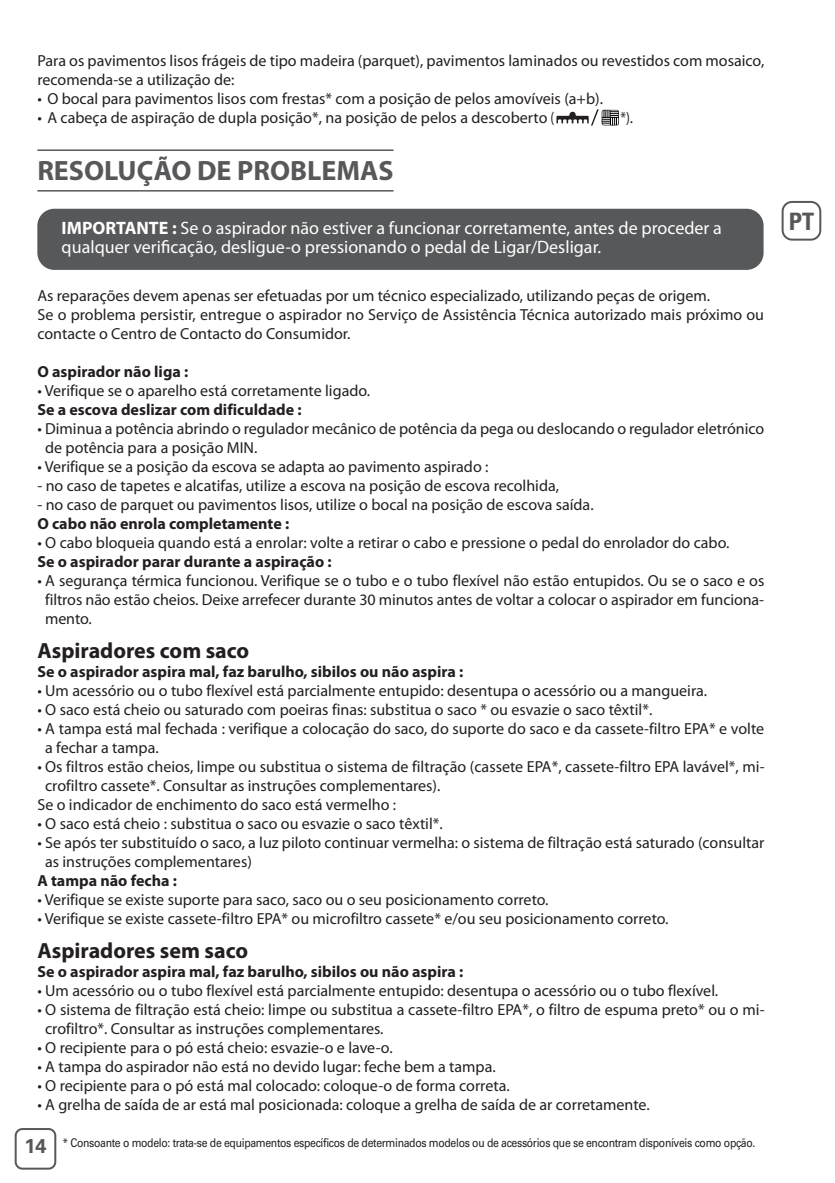
<style>
.page{position:relative;width:835px;height:1183px;background:#fff}
.page>*{position:absolute;margin:0;border:0;box-sizing:border-box;transform-origin:0 0}
.t1{font:700 28px "Myriad Pro";color:#57585a}
.t2{font:700 condensed 24px "Univers";color:#57585a}
.t3{font:700 22px "Myriad Pro";color:#231f20}
.t4{font:700 20px "Univers";color:#57585a}
.t5{font:18px/19px "Myriad Pro";color:#fff}
.t6{font:16px/19px "Myriad Pro";color:#231f20}
.t7{font:700 16px "Myriad Pro";color:#231f20}
.t8{font:16px "Myriad Pro";color:#231f20;scale:.85 1}
.t9{font:12px "Univers";letter-spacing:-.03em;color:#231f20;scale:.87 1}
.s1{font-weight:700}
</style>
<div class="page">
<svg style="left:15px;top:1128px;width:41px;height:41px"></svg>
<hr style="left:37px;top:149px;width:356px;height:2px;background:#57585a">
<hr style="left:37px;top:190px;width:356px;height:2px;background:#57585a">
<svg style="left:556px;top:109px;width:63px;height:17px"></svg>
<div style="left:37px;top:209px;width:726px;height:61px;background:#57585a;border-radius:17px"></div>
<svg style="left:781px;top:201px;width:40px;height:40px"></svg>
<p class="t6" style="left:37px;top:53px;width:728px">Para os pavimentos lisos frágeis de tipo madeira (parquet), pavimentos laminados ou revestidos com mosaico, recomenda-se a utilização de:</p>
<p class="t6" style="left:37px;top:91px;width:567px">• O bocal para pavimentos lisos com frestas* com a posição de pelos amovíveis (a+b).</p>
<p class="t6" style="left:37px;top:110px;width:518px">• A cabeça de aspiração de dupla posição*, na posição de pelos a descoberto (</p>
<p class="t8" style="left:620px;top:112px;width:17px">*).</p>
<h1 class="t1" style="left:37px;top:160px;width:357px">RESOLUÇÃO DE PROBLEMAS</h1>
<p class="t5" style="left:62px;top:220px;width:661px"><span class="s1">IMPORTANTE :</span> Se o aspirador não estiver a funcionar corretamente, antes de proceder a qualquer verificação, desligue-o pressionando o pedal de Ligar/Desligar.</p>
<h2 class="t2" style="left:788px;top:212px;width:27px">PT</h2>
<p class="t6" style="left:37px;top:288px;width:728px">As reparações devem apenas ser efetuadas por um técnico especializado, utilizando peças de origem.<br>Se o problema persistir, entregue o aspirador no Serviço de Assistência Técnica autorizado mais próximo ou contacte o Centro de Contacto do Consumidor.</p>
<p class="t7" style="left:37px;top:366px;width:152px">O aspirador não liga :</p>
<p class="t6" style="left:37px;top:383px;width:334px">• Verifique se o aparelho está corretamente ligado.</p>
<p class="t7" style="left:37px;top:404px;width:265px">Se a escova deslizar com dificuldade :</p>
<p class="t6" style="left:45px;top:421px;width:720px;text-indent:-8px">• Diminua a potência abrindo o regulador mecânico de potência da pega ou deslocando o regulador eletrónico de potência para a posição MIN.</p>
<p class="t6" style="left:37px;top:459px;width:452px">• Verifique se a posição da escova se adapta ao pavimento aspirado :</p>
<p class="t6" style="left:37px;top:478px;width:523px">- no caso de tapetes e alcatifas, utilize a escova na posição de escova recolhida,</p>
<p class="t6" style="left:37px;top:497px;width:557px">- no caso de parquet ou pavimentos lisos, utilize o bocal na posição de escova saída.</p>
<p class="t7" style="left:37px;top:518px;width:253px">O cabo não enrola completamente :</p>
<p class="t6" style="left:37px;top:535px;width:693px">• O cabo bloqueia quando está a enrolar: volte a retirar o cabo e pressione o pedal do enrolador do cabo.</p>
<p class="t7" style="left:37px;top:556px;width:296px">Se o aspirador parar durante a aspiração :</p>
<p class="t6" style="left:45px;top:573px;width:720px;text-align:justify;text-indent:-8px">• A segurança térmica funcionou. Verifique se o tubo e o tubo flexível não estão entupidos. Ou se o saco e os filtros não estão cheios. Deixe arrefecer durante 30 minutos antes de voltar a colocar o aspirador em funciona&shy;mento.</p>
<h3 class="t3" style="left:37px;top:642px;width:213px">Aspiradores com saco</h3>
<p class="t7" style="left:37px;top:666px;width:427px">Se o aspirador aspira mal, faz barulho, sibilos ou não aspira :</p>
<p class="t6" style="left:37px;top:683px;width:671px">• Um acessório ou o tubo flexível está parcialmente entupido: desentupa o acessório ou a mangueira.</p>
<p class="t6" style="left:37px;top:702px;width:616px">• O saco está cheio ou saturado com poeiras finas: substitua o saco * ou esvazie o saco têxtil*.</p>
<p class="t6" style="left:45px;top:721px;width:720px;text-indent:-8px">• A tampa está mal fechada : verifique a colocação do saco, do suporte do saco e da cassete-filtro EPA* e volte a fechar a tampa.</p>
<p class="t6" style="left:37px;top:759px;width:728px">• Os filtros estão cheios, limpe ou substitua o sistema de filtração (cassete EPA*, cassete-filtro EPA lavável*, mi-</p>
<p class="t6" style="left:45px;top:778px;width:397px">crofiltro cassete*. Consultar as instruções complementares).</p>
<p class="t6" style="left:37px;top:797px;width:360px">Se o indicador de enchimento do saco está vermelho :</p>
<p class="t6" style="left:37px;top:816px;width:407px">• O saco está cheio : substitua o saco ou esvazie o saco têxtil*.</p>
<p class="t6" style="left:45px;top:835px;width:720px;text-indent:-8px">• Se após ter substituído o saco, a luz piloto continuar vermelha: o sistema de filtração está saturado (consultar as instruções complementares)</p>
<p class="t7" style="left:37px;top:875px;width:141px">A tampa não fecha :</p>
<p class="t6" style="left:37px;top:892px;width:512px">• Verifique se existe suporte para saco, saco ou o seu posicionamento correto.</p>
<p class="t6" style="left:37px;top:911px;width:632px">• Verifique se existe cassete-filtro EPA* ou microfiltro cassete* e/ou seu posicionamento correto.</p>
<h3 class="t3" style="left:37px;top:942px;width:212px">Aspiradores sem saco</h3>
<p class="t7" style="left:37px;top:966px;width:427px">Se o aspirador aspira mal, faz barulho, sibilos ou não aspira :</p>
<p class="t6" style="left:37px;top:983px;width:682px">• Um acessório ou o tubo flexível está parcialmente entupido: desentupa o acessório ou o tubo flexível.</p>
<p class="t6" style="left:45px;top:1002px;width:721px;text-indent:-8px">• O sistema de filtração está cheio: limpe ou substitua a cassete-filtro EPA*, o filtro de espuma preto* ou o mi&shy;crofiltro*. Consultar as instruções complementares.</p>
<p class="t6" style="left:37px;top:1040px;width:357px">• O recipiente para o pó está cheio: esvazie-o e lave-o.</p>
<p class="t6" style="left:37px;top:1059px;width:459px">• A tampa do aspirador não está no devido lugar: feche bem a tampa.</p>
<p class="t6" style="left:37px;top:1078px;width:473px">• O recipiente para o pó está mal colocado: coloque-o de forma correta.</p>
<p class="t6" style="left:37px;top:1097px;width:613px">• A grelha de saída de ar está mal posicionada: coloque a grelha de saída de ar corretamente.</p>
<p class="t9" style="left:62px;top:1138px;width:798px">* Consoante o modelo: trata-se de equipamentos específicos de determinados modelos ou de acessórios que se encontram disponíveis como opção.</p>
<p class="t4" style="left:24px;top:1139px;width:24px">14</p>
</div>
